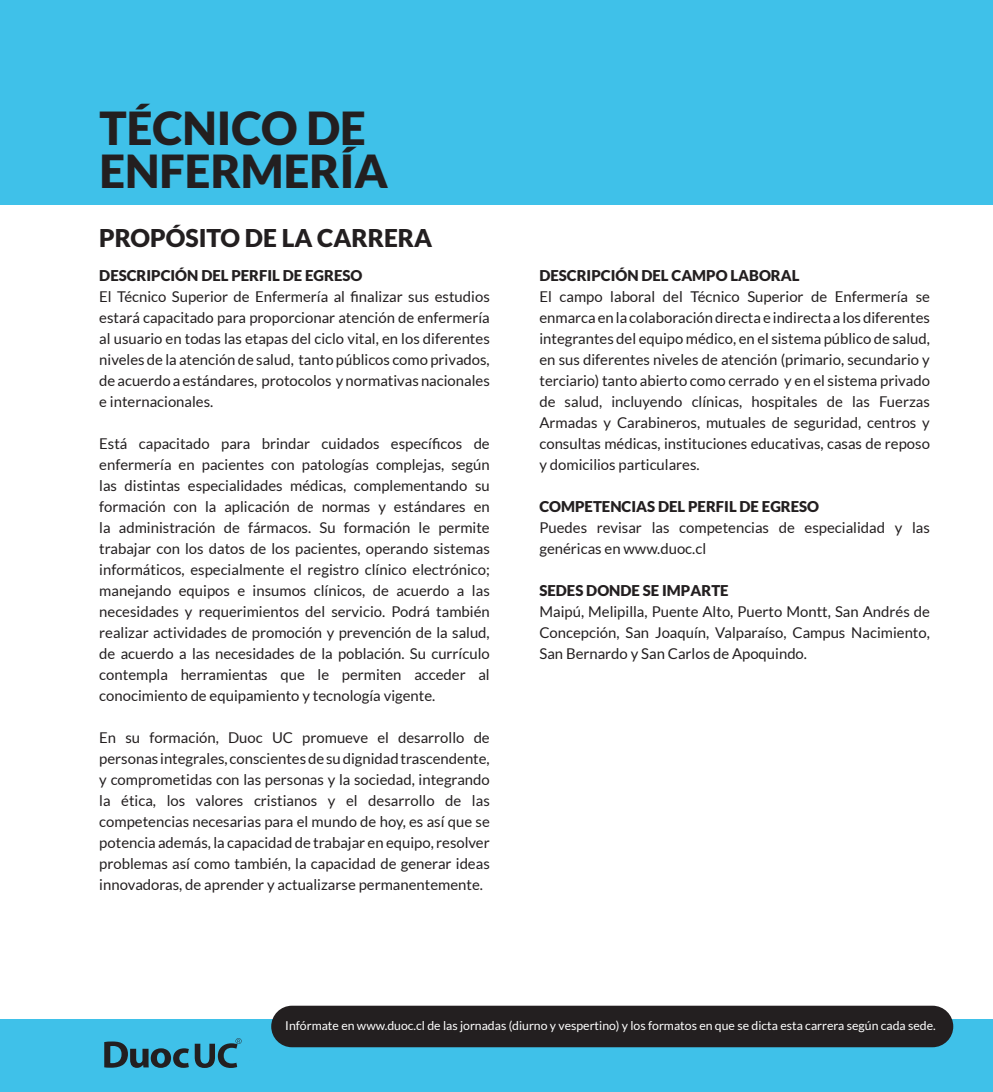
<style>
.page{position:relative;width:993px;height:1092px;background:#fff}
.page>*{position:absolute;margin:0;border:0;box-sizing:border-box;transform-origin:0 0}
.t1{font:900 45.5px/43.8px "Lato";color:#231f20}
.t2{font:900 24.5px "Lato";color:#231f20}
.t3{font:14.88px/21px "Lato";color:#231f20;text-align:justify}
.t4{font:900 14.88px "Lato";color:#231f20}
.t5{font:12.25px "Lato";color:#fff}
</style>
<div class="page">
<div style="left:0;top:1019px;width:992px;height:72px;background:#3fc1e9"></div>
<svg style="left:104px;top:1041px;width:85px;height:26px"></svg>
<svg style="left:195px;top:1038px;width:46px;height:29px"></svg>
<div style="left:271px;top:1005px;width:681px;height:42px;background:#231f20;border-radius:21px"></div>
<div style="left:0;top:0;width:992px;height:204px;background:#3fc1e9"></div>
<p class="t1" style="left:99px;top:105px;width:290px">TÉCNICO DE<br>ENFERMERÍA</p>
<h2 class="t2" style="left:99px;top:224px;width:334px">PROPÓSITO DE LA CARRERA</h2>
<p class="t4" style="left:99px;top:267px;width:264px">DESCRIPCIÓN DEL PERFIL DE EGRESO</p>
<p class="t3" style="left:99px;top:286px;width:392px">El Técnico Superior de Enfermería al finalizar sus estudios estará capacitado para proporcionar atención de enfermería al usuario en todas las etapas del ciclo vital, en los diferentes niveles de la atención de salud, tanto públicos como privados, de acuerdo a estándares, protocolos y normativas nacionales e internacionales.</p>
<p class="t3" style="left:99px;top:433px;width:392px">Está capacitado para brindar cuidados específicos de enfermería en pacientes con patologías complejas, según las distintas especialidades médicas, complementando su formación con la aplicación de normas y estándares en la administración de fármacos. Su formación le permite trabajar con los datos de los pacientes, operando sistemas informáticos, especialmente el registro clínico electrónico; manejando equipos e insumos clínicos, de acuerdo a las necesidades y requerimientos del servicio. Podrá también realizar actividades de promoción y prevención de la salud, de acuerdo a las necesidades de la población. Su currículo contempla herramientas que le permiten acceder al conocimiento de equipamiento y tecnología vigente.</p>
<p class="t3" style="left:99px;top:727px;width:392px">En su formación, Duoc UC promueve el desarrollo de personas integrales, conscientes de su dignidad trascendente, y comprometidas con las personas y la sociedad, integrando la ética, los valores cristianos y el desarrollo de las competencias necesarias para el mundo de hoy, es así que se potencia además, la capacidad de trabajar en equipo, resolver problemas así como también, la capacidad de generar ideas innovadoras, de aprender y actualizarse permanentemente.</p>
<p class="t4" style="left:539px;top:267px;width:261px">DESCRIPCIÓN DEL CAMPO LABORAL</p>
<p class="t3" style="left:539px;top:286px;width:392px">El campo laboral del Técnico Superior de Enfermería se enmarca en la colaboración directa e indirecta a los diferentes integrantes del equipo médico, en el sistema público de salud, en sus diferentes niveles de atención (primario, secundario y terciario) tanto abierto como cerrado y en el sistema privado de salud, incluyendo clínicas, hospitales de las Fuerzas Armadas y Carabineros, mutuales de seguridad, centros y consultas médicas, instituciones educativas, casas de reposo y domicilios particulares.</p>
<p class="t4" style="left:539px;top:498px;width:281px">COMPETENCIAS DEL PERFIL DE EGRESO</p>
<p class="t3" style="left:539px;top:517px;width:392px">Puedes revisar las competencias de especialidad y las genéricas en www.duoc.cl</p>
<p class="t4" style="left:539px;top:582px;width:191px">SEDES DONDE SE IMPARTE</p>
<p class="t3" style="left:539px;top:601px;width:392px">Maipú, Melipilla, Puente Alto, Puerto Montt, San Andrés de Concepción, San Joaquín, Valparaíso, Campus Nacimiento, San Bernardo y San Carlos de Apoquindo.</p>
<p class="t5" style="left:285px;top:1019px;width:652px">Infórmate en www.duoc.cl de las jornadas (diurno y vespertino) y los formatos en que se dicta esta carrera según cada sede.</p>
</div>
